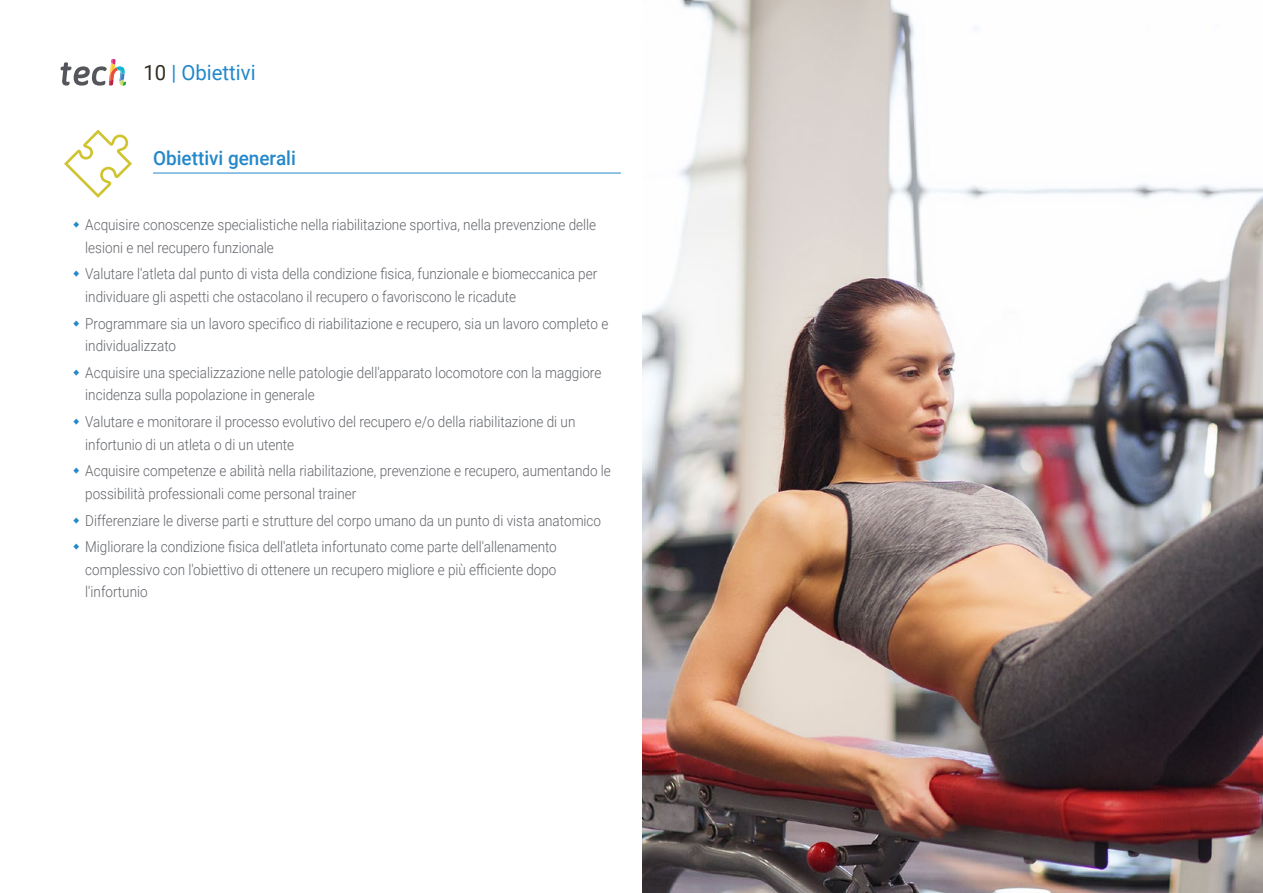
<style>
.page{position:relative;width:1263px;height:893px;background:#fff}
.page>*{position:absolute;margin:0;border:0;box-sizing:border-box;transform-origin:0 0}
.t1{font:21px "Roboto";color:#2488c9}
.t2{font:500 19.5px "Roboto";color:#2488c9}
.t3{font:300 15px/22.5px "Roboto";color:#61646a;scale:.9 1}
.s1{color:#312e20}
</style>
<div class="page">
<hr style="left:153px;top:173px;width:468px;height:1px;background:#2488c9">
<svg style="left:64px;top:130px;width:68px;height:68px"></svg>
<img style="left:642px;top:0;width:621px;height:893px">
<svg style="left:61px;top:59px;width:65px;height:27px"></svg>
<h1 class="t1" style="left:144px;top:57px;width:114px"><span class="s1">10</span> | Obiettivi</h1>
<h2 class="t2" style="left:153px;top:144px;width:144px">Obiettivi generali</h2>
<p class="t3" style="left:85px;top:213px;width:569px">Acquisire conoscenze specialistiche nella riabilitazione sportiva, nella prevenzione delle lesioni e nel recupero funzionale</p>
<p class="t3" style="left:85px;top:262px;width:570px">Valutare l'atleta dal punto di vista della condizione fisica, funzionale e biomeccanica per individuare gli aspetti che ostacolano il recupero o favoriscono le ricadute</p>
<p class="t3" style="left:85px;top:311px;width:583px">Programmare sia un lavoro specifico di riabilitazione e recupero, sia un lavoro completo e individualizzato</p>
<p class="t3" style="left:85px;top:361px;width:575px">Acquisire una specializzazione nelle patologie dell'apparato locomotore con la maggiore incidenza sulla popolazione in generale</p>
<p class="t3" style="left:85px;top:410px;width:546px">Valutare e monitorare il processo evolutivo del recupero e/o della riabilitazione di un infortunio di un atleta o di un utente</p>
<p class="t3" style="left:85px;top:459px;width:585px">Acquisire competenze e abilità nella riabilitazione, prevenzione e recupero, aumentando le possibilità professionali come personal trainer</p>
<p class="t3" style="left:85px;top:506px;width:575px;line-height:26.7px">Differenziare le diverse parti e strutture del corpo umano da un punto di vista anatomico<br>Migliorare la condizione fisica dell'atleta infortunato come parte dell'allenamento</p>
<p class="t3" style="left:85px;top:558px;width:525px">complessivo con l'obiettivo di ottenere un recupero migliore e più efficiente dopo l'infortunio</p>
</div>
